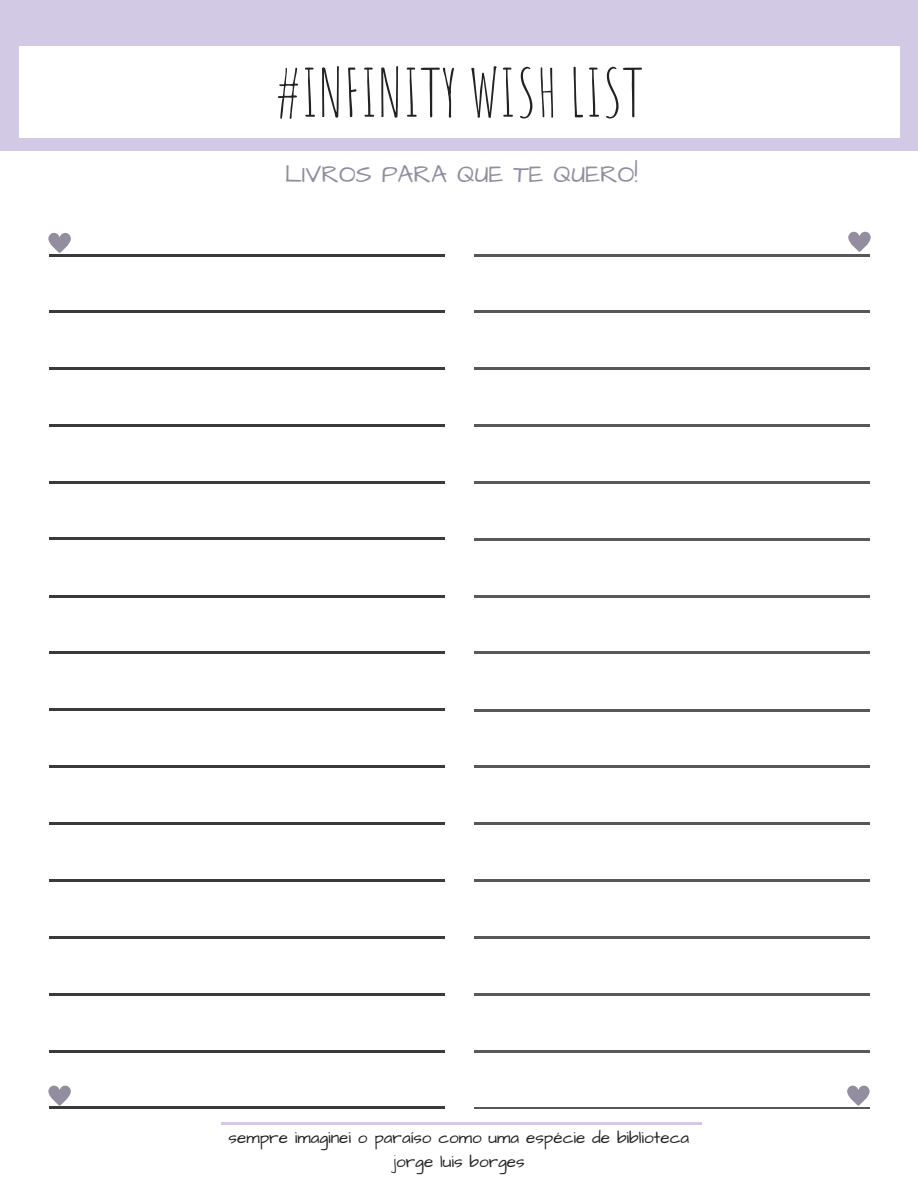
<style>
.page{position:relative;width:918px;height:1188px;background:#fff}
.page>*{position:absolute;margin:0;border:0;box-sizing:border-box;transform-origin:0 0}
.t1{font:65.4px "Amatic SC";color:#222}
.t2{font:24.9px "Architects Daughter";color:#928d9f}
.t3{font:17.1px/23.7px "Architects Daughter";color:#222;text-align:center}
</style>
<div class="page">
<div style="left:0;top:0;width:918px;height:151px;background:#d2cae4"></div>
<div style="left:19px;top:46px;width:881px;height:91px;background:#fff"></div>
<hr style="left:49px;top:254px;width:74px;height:2px;background:#3b3a3b">
<hr style="left:122px;top:254px;width:202px;height:2px;background:#3b3a3b">
<hr style="left:323px;top:254px;width:49px;height:2px;background:#3b3a3b">
<hr style="left:371px;top:254px;width:74px;height:2px;background:#3b3a3b">
<hr style="left:371px;top:310px;width:74px;height:3px;background:#3b3a3b">
<hr style="left:371px;top:367px;width:74px;height:3px;background:#3b3a3b">
<hr style="left:371px;top:424px;width:74px;height:2px;background:#3b3a3b">
<hr style="left:371px;top:481px;width:74px;height:3px;background:#3b3a3b">
<hr style="left:371px;top:538px;width:74px;height:2px;background:#3b3a3b">
<hr style="left:371px;top:595px;width:74px;height:2px;background:#3b3a3b">
<hr style="left:371px;top:652px;width:74px;height:2px;background:#3b3a3b">
<hr style="left:371px;top:709px;width:74px;height:2px;background:#3b3a3b">
<hr style="left:371px;top:765px;width:74px;height:3px;background:#3b3a3b">
<hr style="left:371px;top:822px;width:74px;height:3px;background:#3b3a3b">
<hr style="left:371px;top:879px;width:74px;height:3px;background:#3b3a3b">
<hr style="left:371px;top:936px;width:74px;height:3px;background:#3b3a3b">
<hr style="left:371px;top:993px;width:74px;height:2px;background:#3b3a3b">
<hr style="left:371px;top:1050px;width:74px;height:2px;background:#3b3a3b">
<hr style="left:371px;top:1107px;width:74px;height:2px;background:#3b3a3b">
<hr style="left:49px;top:310px;width:74px;height:3px;background:#3b3a3b">
<hr style="left:49px;top:367px;width:74px;height:3px;background:#3b3a3b">
<hr style="left:49px;top:424px;width:74px;height:2px;background:#3b3a3b">
<hr style="left:49px;top:481px;width:74px;height:3px;background:#3b3a3b">
<hr style="left:49px;top:538px;width:74px;height:2px;background:#3b3a3b">
<hr style="left:49px;top:595px;width:74px;height:2px;background:#3b3a3b">
<hr style="left:49px;top:652px;width:74px;height:2px;background:#3b3a3b">
<hr style="left:49px;top:709px;width:74px;height:2px;background:#3b3a3b">
<hr style="left:49px;top:765px;width:74px;height:3px;background:#3b3a3b">
<hr style="left:49px;top:822px;width:74px;height:3px;background:#3b3a3b">
<hr style="left:49px;top:879px;width:74px;height:3px;background:#3b3a3b">
<hr style="left:49px;top:936px;width:74px;height:3px;background:#3b3a3b">
<hr style="left:49px;top:993px;width:74px;height:2px;background:#3b3a3b">
<hr style="left:49px;top:1050px;width:74px;height:2px;background:#3b3a3b">
<hr style="left:49px;top:1107px;width:74px;height:2px;background:#3b3a3b">
<hr style="left:122px;top:310px;width:202px;height:3px;background:#3b3a3b">
<hr style="left:122px;top:367px;width:202px;height:3px;background:#3b3a3b">
<hr style="left:122px;top:424px;width:202px;height:2px;background:#3b3a3b">
<hr style="left:122px;top:481px;width:202px;height:3px;background:#3b3a3b">
<hr style="left:122px;top:538px;width:202px;height:2px;background:#3b3a3b">
<hr style="left:122px;top:595px;width:202px;height:2px;background:#3b3a3b">
<hr style="left:122px;top:652px;width:202px;height:2px;background:#3b3a3b">
<hr style="left:122px;top:709px;width:202px;height:2px;background:#3b3a3b">
<hr style="left:122px;top:765px;width:202px;height:3px;background:#3b3a3b">
<hr style="left:122px;top:822px;width:202px;height:3px;background:#3b3a3b">
<hr style="left:122px;top:879px;width:202px;height:3px;background:#3b3a3b">
<hr style="left:122px;top:936px;width:202px;height:3px;background:#3b3a3b">
<hr style="left:122px;top:993px;width:202px;height:2px;background:#3b3a3b">
<hr style="left:122px;top:1050px;width:202px;height:2px;background:#3b3a3b">
<hr style="left:122px;top:1107px;width:202px;height:2px;background:#3b3a3b">
<hr style="left:323px;top:310px;width:49px;height:3px;background:#3b3a3b">
<hr style="left:323px;top:367px;width:49px;height:3px;background:#3b3a3b">
<hr style="left:323px;top:424px;width:49px;height:2px;background:#3b3a3b">
<hr style="left:323px;top:481px;width:49px;height:3px;background:#3b3a3b">
<hr style="left:323px;top:538px;width:49px;height:2px;background:#3b3a3b">
<hr style="left:323px;top:595px;width:49px;height:2px;background:#3b3a3b">
<hr style="left:323px;top:652px;width:49px;height:2px;background:#3b3a3b">
<hr style="left:323px;top:709px;width:49px;height:2px;background:#3b3a3b">
<hr style="left:323px;top:765px;width:49px;height:3px;background:#3b3a3b">
<hr style="left:323px;top:822px;width:49px;height:3px;background:#3b3a3b">
<hr style="left:323px;top:879px;width:49px;height:3px;background:#3b3a3b">
<hr style="left:323px;top:936px;width:49px;height:3px;background:#3b3a3b">
<hr style="left:323px;top:993px;width:49px;height:2px;background:#3b3a3b">
<hr style="left:323px;top:1050px;width:49px;height:2px;background:#3b3a3b">
<hr style="left:323px;top:1107px;width:49px;height:2px;background:#3b3a3b">
<hr style="left:221px;top:1122px;width:74px;height:3px;background:#d2cae4">
<hr style="left:294px;top:1122px;width:202px;height:3px;background:#d2cae4">
<hr style="left:496px;top:1122px;width:132px;height:3px;background:#d2cae4">
<hr style="left:628px;top:1122px;width:73px;height:3px;background:#d2cae4">
<hr style="left:474px;top:254px;width:74px;height:2px;background:#585858">
<hr style="left:547px;top:254px;width:202px;height:2px;background:#585858">
<hr style="left:749px;top:254px;width:48px;height:2px;background:#585858">
<hr style="left:797px;top:254px;width:73px;height:2px;background:#585858">
<hr style="left:797px;top:310px;width:73px;height:3px;background:#585858">
<hr style="left:797px;top:367px;width:73px;height:3px;background:#585858">
<hr style="left:797px;top:424px;width:73px;height:2px;background:#585858">
<hr style="left:797px;top:481px;width:73px;height:3px;background:#585858">
<hr style="left:797px;top:538px;width:73px;height:2px;background:#585858">
<hr style="left:797px;top:595px;width:73px;height:2px;background:#585858">
<hr style="left:797px;top:652px;width:73px;height:2px;background:#585858">
<hr style="left:797px;top:709px;width:73px;height:2px;background:#585858">
<hr style="left:797px;top:766px;width:73px;height:2px;background:#585858">
<hr style="left:797px;top:823px;width:73px;height:2px;background:#585858">
<hr style="left:797px;top:879px;width:73px;height:3px;background:#585858">
<hr style="left:797px;top:937px;width:73px;height:2px;background:#585858">
<hr style="left:797px;top:993px;width:73px;height:3px;background:#585858">
<hr style="left:797px;top:1050px;width:73px;height:3px;background:#585858">
<hr style="left:797px;top:1107px;width:73px;height:2px;background:#585858">
<hr style="left:474px;top:310px;width:74px;height:3px;background:#585858">
<hr style="left:474px;top:367px;width:74px;height:3px;background:#585858">
<hr style="left:474px;top:424px;width:74px;height:2px;background:#585858">
<hr style="left:474px;top:481px;width:74px;height:3px;background:#585858">
<hr style="left:474px;top:538px;width:74px;height:2px;background:#585858">
<hr style="left:474px;top:595px;width:74px;height:2px;background:#585858">
<hr style="left:474px;top:652px;width:74px;height:2px;background:#585858">
<hr style="left:474px;top:709px;width:74px;height:2px;background:#585858">
<hr style="left:474px;top:766px;width:74px;height:2px;background:#585858">
<hr style="left:474px;top:823px;width:74px;height:2px;background:#585858">
<hr style="left:474px;top:879px;width:74px;height:3px;background:#585858">
<hr style="left:474px;top:937px;width:74px;height:2px;background:#585858">
<hr style="left:474px;top:993px;width:74px;height:3px;background:#585858">
<hr style="left:474px;top:1050px;width:74px;height:3px;background:#585858">
<hr style="left:474px;top:1107px;width:74px;height:2px;background:#585858">
<hr style="left:547px;top:310px;width:202px;height:3px;background:#585858">
<hr style="left:547px;top:367px;width:202px;height:3px;background:#585858">
<hr style="left:547px;top:424px;width:202px;height:2px;background:#585858">
<hr style="left:547px;top:481px;width:202px;height:3px;background:#585858">
<hr style="left:547px;top:538px;width:202px;height:2px;background:#585858">
<hr style="left:547px;top:595px;width:202px;height:2px;background:#585858">
<hr style="left:547px;top:652px;width:202px;height:2px;background:#585858">
<hr style="left:547px;top:709px;width:202px;height:2px;background:#585858">
<hr style="left:547px;top:766px;width:202px;height:2px;background:#585858">
<hr style="left:547px;top:823px;width:202px;height:2px;background:#585858">
<hr style="left:547px;top:879px;width:202px;height:3px;background:#585858">
<hr style="left:547px;top:937px;width:202px;height:2px;background:#585858">
<hr style="left:547px;top:993px;width:202px;height:3px;background:#585858">
<hr style="left:547px;top:1050px;width:202px;height:3px;background:#585858">
<hr style="left:547px;top:1107px;width:202px;height:2px;background:#585858">
<hr style="left:749px;top:310px;width:48px;height:3px;background:#585858">
<hr style="left:749px;top:367px;width:48px;height:3px;background:#585858">
<hr style="left:749px;top:424px;width:48px;height:2px;background:#585858">
<hr style="left:749px;top:481px;width:48px;height:3px;background:#585858">
<hr style="left:749px;top:538px;width:48px;height:2px;background:#585858">
<hr style="left:749px;top:595px;width:48px;height:2px;background:#585858">
<hr style="left:749px;top:652px;width:48px;height:2px;background:#585858">
<hr style="left:749px;top:709px;width:48px;height:2px;background:#585858">
<hr style="left:749px;top:766px;width:48px;height:2px;background:#585858">
<hr style="left:749px;top:823px;width:48px;height:2px;background:#585858">
<hr style="left:749px;top:879px;width:48px;height:3px;background:#585858">
<hr style="left:749px;top:937px;width:48px;height:2px;background:#585858">
<hr style="left:749px;top:993px;width:48px;height:3px;background:#585858">
<hr style="left:749px;top:1050px;width:48px;height:3px;background:#585858">
<hr style="left:749px;top:1107px;width:48px;height:2px;background:#585858">
<svg style="left:48px;top:233px;width:23px;height:20px"></svg>
<svg style="left:848px;top:232px;width:23px;height:20px"></svg>
<svg style="left:847px;top:1086px;width:23px;height:20px"></svg>
<svg style="left:48px;top:1086px;width:23px;height:20px"></svg>
<h1 class="t1" style="left:275px;top:51px;width:370px">#INFINITY WISH LIST</h1>
<h2 class="t2" style="left:285px;top:158px;width:355px">LIVROS PARA QUE TE QUERO!</h2>
<p class="t3" style="left:229px;top:1126px;width:462px">sempre imaginei o paraíso como uma espécie de biblioteca jorge luis borges</p>
</div>
